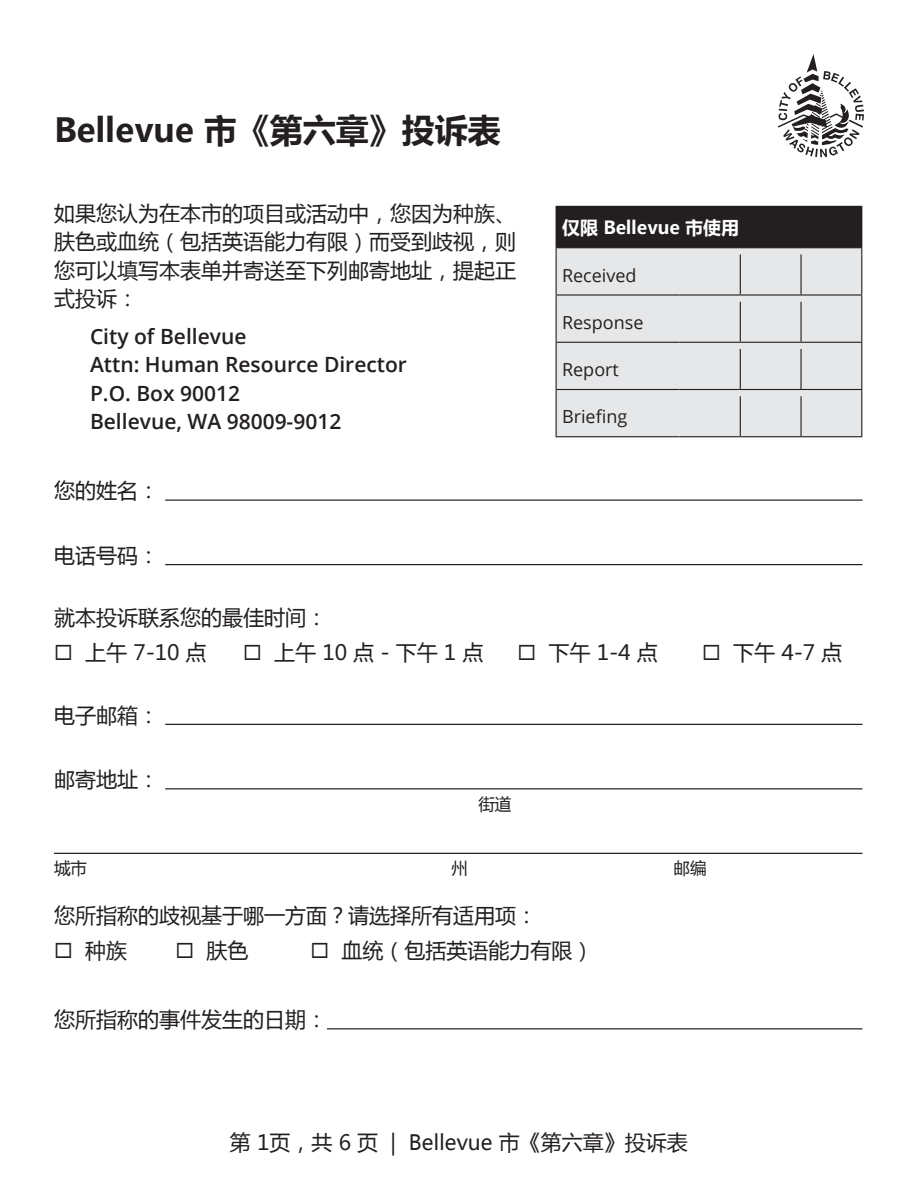
<style>
.page{position:relative;width:918px;height:1188px;background:#fff}
.page>*{position:absolute;margin:0;border:0;box-sizing:border-box;transform-origin:0 0}
.t1{font:700 33px "Microsoft Ya Hei";color:#231f20}
.Fillable_Lines{font:21px "Microsoft Ya Hei";color:#231f20}
.Body_Text{font:21px/28.5px "Microsoft Ya Hei";color:#231f20;text-align:justify}
.Body_Text-2{font:600 21px/28.5px "Open Sans";color:#231f20}
.Body_Text-3{font:18px "Open Sans";color:#231f20}
.Body_Text-4{font:700 18px "Microsoft Ya Hei";color:#fff}
.Body_Text-5{font:16.5px "Microsoft Ya Hei";color:#231f20}
</style>
<div class="page">
<hr style="left:165px;top:500px;width:697px;height:1px;background:#231f20">
<hr style="left:165px;top:564px;width:697px;height:1px;background:#231f20">
<hr style="left:165px;top:724px;width:697px;height:1px;background:#231f20">
<hr style="left:165px;top:788px;width:697px;height:1px;background:#231f20">
<hr style="left:54px;top:853px;width:808px;height:1px;background:#231f20">
<hr style="left:327px;top:1028px;width:535px;height:1px;background:#231f20">
<svg style="left:778px;top:54px;width:86px;height:103px"></svg>
<div style="left:556px;top:206px;width:306px;height:42px;background:#231f20"></div>
<div style="left:557px;top:248px;width:304px;height:188px;background:#e6e7e9"></div>
<hr style="left:556px;top:302px;width:1px;height:40px;background:#231f20">
<hr style="left:740px;top:302px;width:1px;height:40px;background:#231f20">
<hr style="left:800px;top:302px;width:2px;height:40px;background:#231f20">
<hr style="left:861px;top:302px;width:1px;height:40px;background:#231f20">
<hr style="left:556px;top:349px;width:1px;height:40px;background:#231f20">
<hr style="left:740px;top:349px;width:1px;height:40px;background:#231f20">
<hr style="left:800px;top:349px;width:2px;height:40px;background:#231f20">
<hr style="left:861px;top:349px;width:1px;height:40px;background:#231f20">
<hr style="left:556px;top:396px;width:1px;height:40px;background:#231f20">
<hr style="left:556px;top:436px;width:124px;height:1px;background:#231f20">
<hr style="left:740px;top:396px;width:1px;height:40px;background:#231f20">
<hr style="left:800px;top:396px;width:2px;height:40px;background:#231f20">
<hr style="left:861px;top:396px;width:1px;height:40px;background:#231f20">
<hr style="left:680px;top:436px;width:60px;height:1px;background:#231f20">
<hr style="left:740px;top:436px;width:61px;height:1px;background:#231f20">
<hr style="left:801px;top:436px;width:61px;height:1px;background:#231f20">
<hr style="left:556px;top:342px;width:124px;height:1px;background:#231f20">
<hr style="left:680px;top:342px;width:60px;height:1px;background:#231f20">
<hr style="left:740px;top:342px;width:61px;height:1px;background:#231f20">
<hr style="left:801px;top:342px;width:61px;height:1px;background:#231f20">
<hr style="left:556px;top:389px;width:124px;height:1px;background:#231f20">
<hr style="left:680px;top:389px;width:60px;height:1px;background:#231f20">
<hr style="left:740px;top:389px;width:61px;height:1px;background:#231f20">
<hr style="left:801px;top:389px;width:61px;height:1px;background:#231f20">
<hr style="left:556px;top:254px;width:1px;height:40px;background:#231f20">
<hr style="left:740px;top:254px;width:1px;height:40px;background:#231f20">
<hr style="left:800px;top:254px;width:2px;height:40px;background:#231f20">
<hr style="left:861px;top:254px;width:1px;height:40px;background:#231f20">
<hr style="left:556px;top:294px;width:124px;height:2px;background:#231f20">
<hr style="left:680px;top:294px;width:60px;height:2px;background:#231f20">
<hr style="left:740px;top:294px;width:61px;height:2px;background:#231f20">
<hr style="left:801px;top:294px;width:61px;height:2px;background:#231f20">
<p class="t1" style="left:54px;top:107px;width:448px">Bellevue 市《第六章》投诉表</p>
<p class="Body_Text" style="left:54px;top:198px;width:463px">如果您认为在本市的项目或活动中，您因为种族、肤色或血统（包括英语能力有限）而受到歧视，则您可以填写本表单并寄送至下列邮寄地址，提起正式投诉：</p>
<p class="Body_Text-2" style="left:90px;top:321px;width:318px">City of Bellevue<br>Attn: Human Resource Director<br>P.O. Box 90012<br>Bellevue, WA 98009-9012</p>
<p class="Fillable_Lines" style="left:54px;top:477px;width:106px">您的姓名：</p>
<p class="Fillable_Lines" style="left:54px;top:541px;width:106px">电话号码：</p>
<p class="Body_Text-4" style="left:562px;top:215px;width:179px">仅限 Bellevue 市使用</p>
<p class="Body_Text-3" style="left:562px;top:263px;width:76px">Received</p>
<p class="Body_Text-3" style="left:562px;top:310px;width:83px">Response</p>
<p class="Body_Text-3" style="left:562px;top:357px;width:58px">Report</p>
<p class="Body_Text-3" style="left:562px;top:405px;width:67px">Briefing</p>
<p class="Fillable_Lines" style="left:54px;top:603px;width:274px">就本投诉联系您的最佳时间：</p>
<p class="Fillable_Lines" style="left:54px;top:639px;width:154px">◻ 上午 7-10 点</p>
<p class="Fillable_Lines" style="left:243px;top:639px;width:242px">◻ 上午 10 点 - 下午 1 点</p>
<p class="Fillable_Lines" style="left:518px;top:639px;width:142px">◻ 下午 1-4 点</p>
<p class="Fillable_Lines" style="left:702px;top:639px;width:142px">◻ 下午 4-7 点</p>
<p class="Fillable_Lines" style="left:54px;top:701px;width:106px">电子邮箱：</p>
<p class="Fillable_Lines" style="left:54px;top:765px;width:106px">邮寄地址：</p>
<p class="Body_Text-5" style="left:478px;top:792px;width:34px">街道</p>
<p class="Body_Text-5" style="left:54px;top:857px;width:34px">城市</p>
<p class="Body_Text-5" style="left:452px;top:857px;width:18px">州</p>
<p class="Body_Text-5" style="left:674px;top:857px;width:34px">邮编</p>
<p class="Fillable_Lines" style="left:54px;top:901px;width:484px">您所指称的歧视基于哪一方面？请选择所有适用项：</p>
<p class="Fillable_Lines" style="left:54px;top:936px;width:75px">◻ 种族</p>
<p class="Fillable_Lines" style="left:176px;top:936px;width:75px">◻ 肤色</p>
<p class="Fillable_Lines" style="left:310px;top:936px;width:285px">◻ 血统（包括英语能力有限）</p>
<p class="Fillable_Lines" style="left:54px;top:1005px;width:274px">您所指称的事件发生的日期：</p>
<p class="Body_Text" style="left:230px;top:1127px;width:460px">第 1页，共 6 页 | Bellevue 市《第六章》投诉表</p>
</div>
